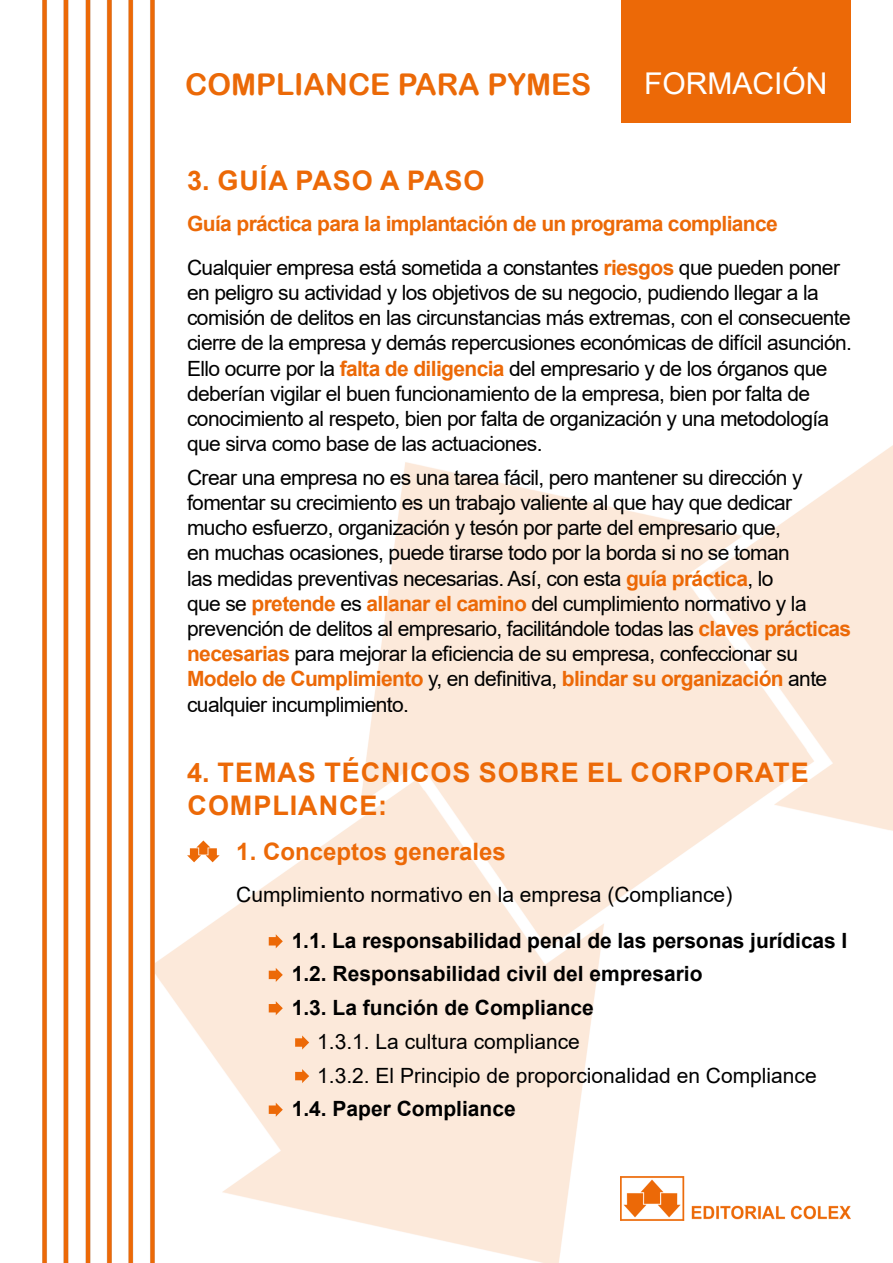
<style>
.page{position:relative;width:893px;height:1263px;background:#fff}
.page>*{position:absolute;margin:0;border:0;box-sizing:border-box;transform-origin:0 0}
.t1{font:30px "Arial Rounded MT Bold";color:#eb6907}
.t2{font:30px "Arial";color:#fff}
.t3{font:700 27px/32.4px "Arial";letter-spacing:.035em;color:#ec6907}
.t4{font:700 24px "Arial";color:#ec6907}
.t5{font:21px/25.2px "Arial";letter-spacing:-.03em;color:#000}
.t6{font:700 21px/33.8px "Arial";color:#000}
.t7{font:21px/33.8px "Arial";color:#000}
.t8{font:700 21px "Arial";letter-spacing:-.03em;color:#ec6907}
.s1{font-weight:700;color:#ec6907}
</style>
<div class="page">
<img style="left:155px;top:446px;width:738px;height:817px">
<img style="left:620px;top:1176px;width:230px;height:44px">
<img style="left:43px;top:0;width:112px;height:1263px">
<div style="left:621px;top:0;width:229px;height:123px;background:#ec6907"></div>
<svg style="left:187px;top:840px;width:33px;height:22px"></svg>
<svg style="left:269px;top:934px;width:14px;height:15px"></svg>
<svg style="left:269px;top:968px;width:14px;height:15px"></svg>
<svg style="left:269px;top:1001px;width:14px;height:15px"></svg>
<svg style="left:295px;top:1069px;width:14px;height:15px"></svg>
<svg style="left:269px;top:1103px;width:14px;height:15px"></svg>
<svg style="left:295px;top:1035px;width:14px;height:15px"></svg>
<h1 class="t1" style="left:185px;top:67px;width:407px">COMPLIANCE PARA PYMES</h1>
<h1 class="t2" style="left:644px;top:63px;width:185px">FORMACIÓN</h1>
<p class="t3" style="left:187px;top:165px;width:299px">3. GUÍA PASO A PASO</p>
<p class="t8" style="left:187px;top:209px;width:592px">Guía práctica para la implantación de un programa compliance</p>
<p class="t5" style="left:187px;top:255px;width:666px">Cualquier empresa está sometida a constantes <span class="s1">riesgos</span> que pueden poner en peligro su actividad y los objetivos de su negocio, pudiendo llegar a la comisión de delitos en las circunstancias más extremas, con el consecuente cierre de la empresa y demás repercusiones económicas de difícil asunción.<br>Ello ocurre por la <span class="s1">falta de diligencia</span> del empresario y de los órganos que deberían vigilar el buen funcionamiento de la empresa, bien por falta de conocimiento al respeto, bien por falta de organización y una metodología que sirva como base de las actuaciones.</p>
<p class="t5" style="left:187px;top:465px;width:666px">Crear una empresa no es una tarea fácil, pero mantener su dirección y fomentar su crecimiento es un trabajo valiente al que hay que dedicar mucho esfuerzo, organización y tesón por parte del empresario que,<br>en muchas ocasiones, puede tirarse todo por la borda si no se toman<br>las medidas preventivas necesarias. Así, con esta <span class="s1">guía práctica</span>, lo<br>que se <span class="s1">pretende</span> es <span class="s1">allanar el camino</span> del cumplimiento normativo y la prevención de delitos al empresario, facilitándole todas las <span class="s1">claves prácticas necesarias</span> para mejorar la eficiencia de su empresa, confeccionar su <span class="s1">Modelo de Cumplimiento</span> y, en definitiva, <span class="s1">blindar su organización</span> ante cualquier incumplimiento.</p>
<p class="t3" style="left:187px;top:757px;width:623px">4. TEMAS TÉCNICOS SOBRE EL CORPORATE<br>COMPLIANCE:</p>
<p class="t4" style="left:236px;top:835px;width:271px">1. Conceptos generales</p>
<p class="t7" style="left:236px;top:877px;width:497px">Cumplimiento normativo en la empresa (Compliance)</p>
<p class="t6" style="left:292px;top:924px;width:557px">1.1. La responsabilidad penal de las personas jurídicas I<br>1.2. Responsabilidad civil del empresario<br>1.3. La función de Compliance</p>
<p class="t7" style="left:317px;top:1024px;width:501px">1.3.1. La cultura compliance<br>1.3.2. El Principio de proporcionalidad en Compliance</p>
<p class="t6" style="left:292px;top:1092px;width:226px">1.4. Paper Compliance</p>
</div>
